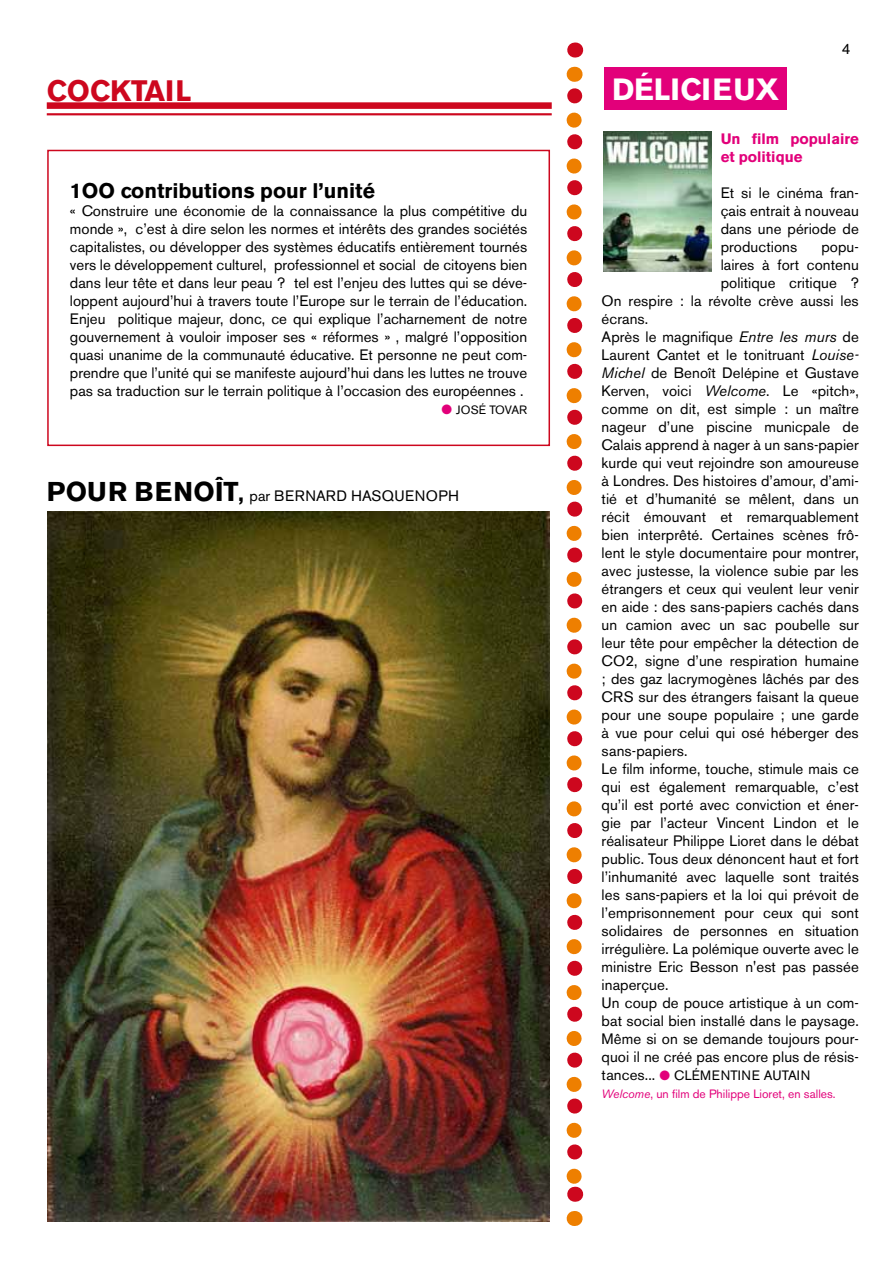
<style>
.page{position:relative;width:893px;height:1263px;background:#fff}
.page>*{position:absolute;margin:0;border:0;box-sizing:border-box;transform-origin:0 0}
.t1{font:700 30.45px "Akzidenz Grotesk BE";color:#fff}
.t2{font:700 29.25px "Akzidenz Grotesk BE";color:#cd071e}
.t3{font:700 27px "Akzidenz Grotesk BE";color:#000}
.t4{font:700 21px "Akzidenz Grotesk BE";color:#000}
.t5{font:15px/18px "Akzidenz Grotesk BE";letter-spacing:.005em;color:#000;text-align:justify}
.t6{font:700 15px/18px "Akzidenz Grotesk BE";color:#e2007a}
.t7{font:13.5px "Akzidenz Grotesk BE";letter-spacing:.02em;color:#000}
.t8{font:12px "Akzidenz Grotesk BE";color:#e2007a}
.t9{font:12px "Akzidenz Grotesk BE";color:#000}
.s1{color:#e2007a}
.s2{font-weight:700;font-size:27px}
.s3{font-weight:700;font-size:21px}
.s4{font-style:italic}
.s5{font-size:15px}
</style>
<div class="page">
<div style="left:47px;top:150px;width:503px;height:296px;border:2px solid #cd071e"></div>
<svg style="left:575px;top:43px;width:1px;height:15px"></svg>
<svg style="left:567px;top:96px;width:15px;height:1106px"></svg>
<svg style="left:574px;top:67px;width:1px;height:15px"></svg>
<svg style="left:574px;top:1211px;width:1px;height:15px"></svg>
<div style="left:47px;top:102px;width:505px;height:7px;background:#cd071e"></div>
<hr style="left:47px;top:113px;width:505px;height:2px;background:#cd071e">
<div style="left:604px;top:67px;width:183px;height:42px;background:#e2007a"></div>
<img style="left:604px;top:131px;width:107px;height:141px">
<img style="left:47px;top:511px;width:502px;height:710px">
<h2 class="t2" style="left:47px;top:74px;width:144px">COCKTAIL</h2>
<h1 class="t1" style="left:612px;top:71px;width:78px">délicieux</h1>
<p class="t5" style="left:842px;top:40px;width:10px">4</p>
<h3 class="t4" style="left:70px;top:179px;width:306px">1OO contributions pour l’unité</h3>
<p class="t5" style="left:70px;top:202px;width:459px">« Construire une économie de la connaissance la plus compétitive du monde », c’est à dire selon les normes et intérêts des grandes sociétés capitalistes, ou développer des systèmes éducatifs entièrement tournés vers le développement culturel, professionnel et social de citoyens bien dans leur tête et dans leur peau ? tel est l’enjeu des luttes qui se déve&shy;loppent aujourd’hui à travers toute l’Europe sur le terrain de l’éducation.<br>Enjeu politique majeur, donc, ce qui explique l’acharnement de notre gouvernement à vouloir imposer ses « réformes » , malgré l’opposition quasi unanime de la communauté éducative. Et personne ne peut com&shy;prendre que l’unité qui se manifeste aujourd’hui dans les luttes ne trouve pas sa traduction sur le terrain politique à l’occasion des européennes .</p>
<p class="t9" style="left:441px;top:403px;width:63px"><span class="s1">●</span> José Tovar</p>
<h3 class="t3" style="left:47px;top:476px;width:41px">Pour</h3>
<h3 class="t3" style="left:135px;top:476px;width:21px">Beno</h3>
<p class="t5" style="left:215px;top:487px;width:82px"><span class="s2">ît</span><span class="s3">,</span> par Bernard</p>
<p class="t5" style="left:351px;top:487px;width:23px">Hasquenoph</p>
<p class="t6" style="left:721px;top:130px;width:140px">Un film populaire et politique</p>
<p class="t5" style="left:721px;top:184px;width:140px">Et si le cinéma fran&shy;çais entrait à nouveau dans une période de productions</p>
<p class="t5" style="left:821px;top:238px;width:39px">popu-</p>
<p class="t5" style="left:721px;top:256px;width:140px">laires à fort contenu</p>
<p class="t5" style="left:721px;top:274px;width:140px">politique critique ?</p>
<p class="t5" style="left:602px;top:292px;width:259px">On respire : la révolte crève aussi les</p>
<p class="t5" style="left:602px;top:310px;width:48px">écrans.</p>
<p class="t5" style="left:602px;top:328px;width:259px">Après le magnifique <span class="s4">Entre les murs</span> de</p>
<p class="t5" style="left:602px;top:346px;width:259px">Laurent Cantet et le tonitruant <span class="s4">Louise-</span></p>
<p class="t5" style="left:602px;top:364px;width:259px"><span class="s4">Michel</span> de Benoît Delépine et Gustave</p>
<p class="t5" style="left:602px;top:382px;width:259px">Kerven, voici <span class="s4">Welcome</span>. Le «pitch»,</p>
<p class="t5" style="left:602px;top:400px;width:259px">comme on dit, est simple : un maître</p>
<p class="t5" style="left:602px;top:418px;width:259px">nageur d’une piscine municpale de</p>
<p class="t5" style="left:602px;top:436px;width:259px">Calais apprend à nager à un sans-papier</p>
<p class="t5" style="left:602px;top:454px;width:259px">kurde qui veut rejoindre son amoureuse</p>
<p class="t5" style="left:602px;top:472px;width:259px">à Londres. Des histoires d’amour, d’ami-</p>
<p class="t5" style="left:602px;top:490px;width:259px">tié et d’humanité se mêlent, dans un</p>
<p class="t5" style="left:602px;top:508px;width:259px">récit émouvant et remarquablement</p>
<p class="t5" style="left:602px;top:526px;width:259px">bien interprêté. Certaines scènes frô-</p>
<p class="t5" style="left:602px;top:544px;width:259px">lent le style documentaire pour montrer,</p>
<p class="t5" style="left:602px;top:562px;width:259px">avec justesse, la violence subie par les</p>
<p class="t5" style="left:602px;top:580px;width:259px">étrangers et ceux qui veulent leur venir</p>
<p class="t5" style="left:602px;top:598px;width:259px">en aide : des sans-papiers cachés dans</p>
<p class="t5" style="left:602px;top:616px;width:259px">un camion avec un sac poubelle sur</p>
<p class="t5" style="left:602px;top:634px;width:259px">leur tête pour empêcher la détection de</p>
<p class="t5" style="left:602px;top:652px;width:259px">CO2, signe d’une respiration humaine</p>
<p class="t5" style="left:602px;top:670px;width:259px">; des gaz lacrymogènes lâchés par des</p>
<p class="t5" style="left:602px;top:688px;width:259px">CRS sur des étrangers faisant la queue</p>
<p class="t5" style="left:602px;top:706px;width:259px">pour une soupe populaire ; une garde</p>
<p class="t5" style="left:602px;top:724px;width:259px">à vue pour celui qui osé héberger des</p>
<p class="t5" style="left:602px;top:742px;width:87px">sans-papiers.</p>
<p class="t5" style="left:602px;top:760px;width:259px">Le film informe, touche, stimule mais ce</p>
<p class="t5" style="left:602px;top:778px;width:259px">qui est également remarquable, c’est</p>
<p class="t5" style="left:602px;top:796px;width:259px">qu’il est porté avec conviction et éner-</p>
<p class="t5" style="left:602px;top:814px;width:259px">gie par l’acteur Vincent Lindon et le</p>
<p class="t5" style="left:602px;top:832px;width:259px">réalisateur Philippe Lioret dans le débat</p>
<p class="t5" style="left:602px;top:850px;width:259px">public. Tous deux dénoncent haut et fort</p>
<p class="t5" style="left:602px;top:868px;width:259px">l’inhumanité avec laquelle sont traités</p>
<p class="t5" style="left:602px;top:886px;width:259px">les sans-papiers et la loi qui prévoit de</p>
<p class="t5" style="left:602px;top:904px;width:259px">l’emprisonnement pour ceux qui sont</p>
<p class="t5" style="left:602px;top:922px;width:259px">solidaires de personnes en situation</p>
<p class="t5" style="left:602px;top:940px;width:259px">irrégulière. La polémique ouverte avec le</p>
<p class="t5" style="left:602px;top:958px;width:259px">ministre Eric Besson n'est pas passée</p>
<p class="t5" style="left:602px;top:976px;width:68px">inaperçue.</p>
<p class="t5" style="left:602px;top:994px;width:259px">Un coup de pouce artistique à un com-</p>
<p class="t5" style="left:602px;top:1012px;width:259px">bat social bien installé dans le paysage.</p>
<p class="t5" style="left:602px;top:1030px;width:259px">Même si on se demande toujours pour-</p>
<p class="t5" style="left:602px;top:1048px;width:259px">quoi il ne créé pas encore plus de résis-</p>
<p class="t7" style="left:602px;top:1067px;width:108px"><span class="s5">tances...</span> <span class="s1">●</span> Clémentine</p>
<p class="t7" style="left:764px;top:1067px;width:17px">Autain</p>
<p class="t8" style="left:602px;top:1087px;width:236px"><span class="s4">Welcome</span>, un film de Philippe Lioret, en salles.</p>
</div>
